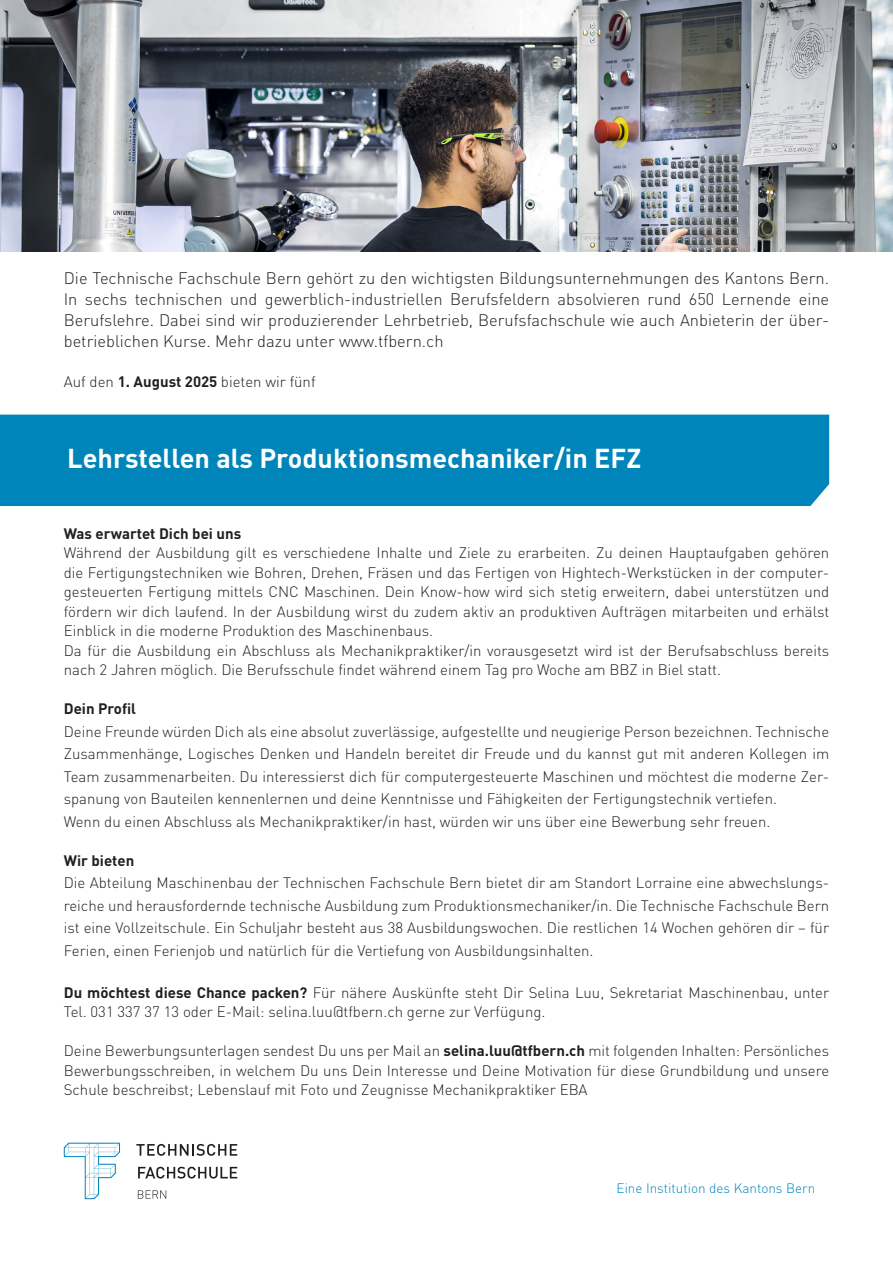
<style>
.page{position:relative;width:893px;height:1263px;background:#fff}
.page>*{position:absolute;margin:0;border:0;box-sizing:border-box;transform-origin:0 0}
.t1{font:700 27px "DINOT";color:#fff}
.t2{font:300 16.5px/21px "DINOT";color:#231f20;text-align:justify}
.t3{font:300 15px/19.5px "DINOT";color:#231f20;text-align:justify}
.t4{font:700 15px "DINOT";color:#231f20}
.t5{font:300 13.5px "DINOT";color:#0085ba}
.s1{font-weight:700}
</style>
<div class="page">
<svg style="left:136px;top:1144px;width:101px;height:12px"></svg>
<svg style="left:138px;top:1167px;width:99px;height:11px"></svg>
<svg style="left:138px;top:1190px;width:28px;height:8px"></svg>
<svg style="left:64px;top:1143px;width:56px;height:56px"></svg>
<div style="left:0;top:415px;width:829px;height:91px;background:#0085ba"></div>
<img style="left:0;top:0;width:893px;height:252px">
<p class="t2" style="left:64px;top:267px;width:767px">Die Technische Fachschule Bern gehört zu den wichtigsten Bildungsunternehmungen des Kantons Bern.<br>In sechs technischen und gewerblich-industriellen Berufsfeldern absolvieren rund 650 Lernende eine Berufslehre. Dabei sind wir produzierender Lehrbetrieb, Berufsfachschule wie auch Anbieterin der über&shy;betrieblichen Kurse. Mehr dazu unter www.tfbern.ch</p>
<p class="t3" style="left:64px;top:372px;width:253px">Auf den <span class="s1">1. August 2025</span> bieten wir fünf</p>
<p class="t1" style="left:67px;top:441px;width:575px">Lehrstellen als Produktionsmechaniker/in EFZ</p>
<p class="t4" style="left:64px;top:523px;width:179px">Was erwartet Dich bei uns</p>
<p class="t3" style="left:64px;top:543px;width:767px">Während der Ausbildung gilt es verschiedene Inhalte und Ziele zu erarbeiten. Zu deinen Hauptaufgaben gehören die Fertigungstechniken wie Bohren, Drehen, Fräsen und das Fertigen von Hightech-Werkstücken in der computer&shy;gesteuerten Fertigung mittels CNC Maschinen. Dein Know-how wird sich stetig erweitern, dabei unterstützen und fördern wir dich laufend. In der Ausbildung wirst du zudem aktiv an produktiven Aufträgen mitarbeiten und erhälst Einblick in die moderne Produktion des Maschinenbaus.</p>
<p class="t3" style="left:64px;top:640px;width:767px">Da für die Ausbildung ein Abschluss als Mechanikpraktiker/in vorausgesetzt wird ist der Berufsabschluss bereits nach 2 Jahren möglich. Die Berufsschule findet während einem Tag pro Woche am BBZ in Biel statt.</p>
<p class="t4" style="left:64px;top:699px;width:74px">Dein Profil</p>
<p class="t3" style="left:64px;top:720px;width:767px;line-height:22.5px">Deine Freunde würden Dich als eine absolut zuverlässige, aufgestellte und neugierige Person bezeichnen. Technische Zusammenhänge, Logisches Denken und Handeln bereitet dir Freude und du kannst gut mit anderen Kollegen im Team zusammenarbeiten. Du interessierst dich für computergesteuerte Maschinen und möchtest die moderne Zer&shy;spanung von Bauteilen kennenlernen und deine Kenntnisse und Fähigkeiten der Fertigungstechnik vertiefen.</p>
<p class="t3" style="left:64px;top:811px;width:708px">Wenn du einen Abschluss als Mechanikpraktiker/in hast, würden wir uns über eine Bewerbung sehr freuen.</p>
<p class="t4" style="left:64px;top:850px;width:72px">Wir bieten</p>
<p class="t3" style="left:64px;top:871px;width:767px;line-height:22.5px">Die Abteilung Maschinenbau der Technischen Fachschule Bern bietet dir am Standort Lorraine eine abwechslungs&shy;reiche und herausfordernde technische Ausbildung zum Produktionsmechaniker/in. Die Technische Fachschule Bern ist eine Vollzeitschule. Ein Schuljahr besteht aus 38 Ausbildungswochen. Die restlichen 14 Wochen gehören dir – für Ferien, einen Ferienjob und natürlich für die Vertiefung von Ausbildungsinhalten.</p>
<p class="t3" style="left:64px;top:982px;width:767px"><span class="s1">Du möchtest diese Chance packen?</span> Für nähere Auskünfte steht Dir Selina Luu, Sekretariat Maschinenbau, unter<br>Tel. 031 337 37 13 oder E-Mail: selina.luu@tfbern.ch gerne zur Verfügung.</p>
<p class="t3" style="left:64px;top:1041px;width:767px">Deine Bewerbungsunterlagen sendest Du uns per Mail an <span class="s1">selina.luu@tfbern.ch</span> mit folgenden Inhalten: Persönliches Bewerbungsschreiben, in welchem Du uns Dein Interesse und Deine Motivation für diese Grundbildung und unsere Schule beschreibst; Lebenslauf mit Foto und Zeugnisse Mechanikpraktiker EBA</p>
<p class="t5" style="left:617px;top:1180px;width:200px">Eine Institution des Kantons Bern</p>
</div>
